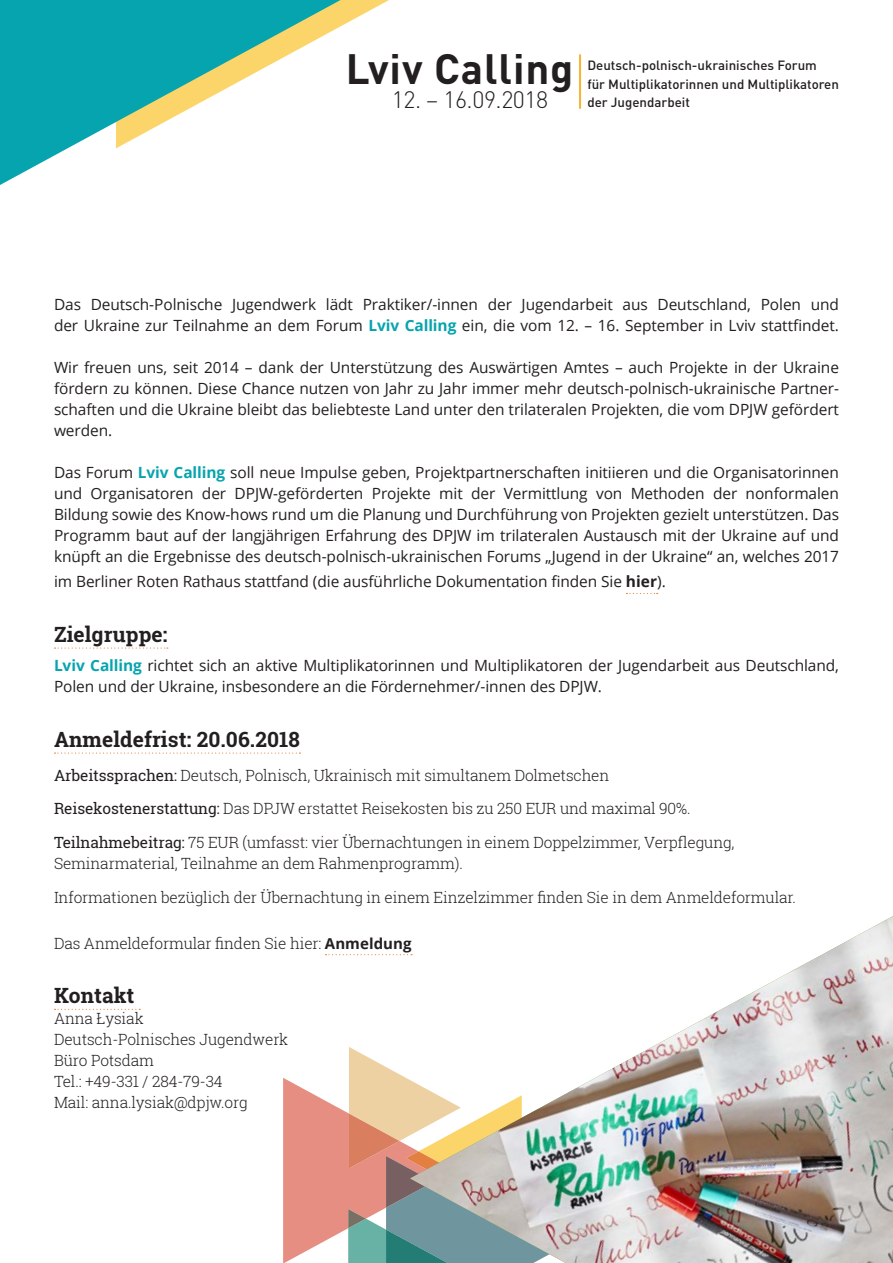
<style>
.page{position:relative;width:893px;height:1263px;background:#fff}
.page>*{position:absolute;margin:0;border:0;box-sizing:border-box;transform-origin:0 0}
.t1{font:700 41.85px "DIN Pro";letter-spacing:.02em;color:#231f20}
.t2{font:300 23.55px "DIN Pro";letter-spacing:-.02em;color:#231f20}
.Body-10_5{font:700 21px "Roboto Slab";letter-spacing:.005em;color:#231f20}
.Body-10_5-2{font:15.45px/21px "Open Sans";letter-spacing:-.005em;color:#231f20}
.Body-10_5-3{font:300 15.45px "Roboto Slab";letter-spacing:-.01em;color:#231f20}
.t3{font:500 13.35px "DIN Pro";color:#231f20}
.s1{font-weight:700;color:#06a4ae}
.s2{font-weight:700}
.s3{font-weight:400}
.s4{font-family:"Open Sans";font-weight:700;font-size:15px}
</style>
<div class="page">
<svg style="left:341px;top:0;width:48px;height:26px"></svg>
<svg style="left:0;top:0;width:341px;height:185px"></svg>
<svg style="left:626px;top:593px;width:32px;height:1px"></svg>
<svg style="left:55px;top:647px;width:113px;height:2px"></svg>
<svg style="left:55px;top:752px;width:245px;height:2px"></svg>
<svg style="left:325px;top:954px;width:84px;height:1px"></svg>
<svg style="left:55px;top:1009px;width:85px;height:1px"></svg>
<hr style="left:579px;top:54px;width:2px;height:55px;background:#f8b432">
<svg style="left:283px;top:1047px;width:127px;height:216px"></svg>
<img style="left:410px;top:916px;width:483px;height:347px">
<p class="t1" style="left:346px;top:34px;width:229px">Lviv Calling</p>
<p class="t2" style="left:392px;top:81px;width:158px">12. – 16.09.2018</p>
<p class="t3" style="left:587px;top:55px;width:231px">Deutsch-polnisch-ukrainisches Forum</p>
<p class="t3" style="left:587px;top:73px;width:253px">für Multiplikatorinnen und Multiplikatoren</p>
<p class="t3" style="left:587px;top:91px;width:104px">der Jugendarbeit</p>
<p class="Body-10_5-2" style="left:54px;top:294px;width:786px">Das Deutsch-Polnische Jugendwerk lädt Praktiker/-innen der Jugendarbeit aus Deutschland, Polen und der Ukraine zur Teilnahme an dem Forum <span class="s1">Lviv Calling</span> ein, die vom 12. – 16. September in Lviv stattfindet.</p>
<p class="Body-10_5-2" style="left:54px;top:357px;width:786px;text-align:justify">Wir freuen uns, seit 2014 – dank der Unterstützung des Auswärtigen Amtes – auch Projekte in der Ukraine fördern zu können. Diese Chance nutzen von Jahr zu Jahr immer mehr deutsch-polnisch-ukrainische Partner&shy;schaften und die Ukraine bleibt das beliebteste Land unter den trilateralen Projekten, die vom DPJW gefördert werden.</p>
<p class="Body-10_5-2" style="left:54px;top:462px;width:787px;text-align:justify">Das Forum <span class="s1">Lviv Calling</span> soll neue Impulse geben, Projektpartnerschaften initiieren und die Organisatorinnen und Organisatoren der DPJW-geförderten Projekte mit der Vermittlung von Methoden der nonformalen Bildung sowie des Know-hows rund um die Planung und Durchführung von Projekten gezielt unterstützen. Das Programm baut auf der langjährigen Erfahrung des DPJW im trilateralen Austausch mit der Ukraine auf und knüpft an die Ergebnisse des deutsch-polnisch-ukrainischen Forums „Jugend in der Ukraine“ an, welches 2017</p>
<p class="Body-10_5-2" style="left:54px;top:571px;width:613px">im Berliner Roten Rathaus stattfand (die ausführliche Dokumentation finden Sie <span class="s2">hier</span>).</p>
<p class="Body-10_5" style="left:54px;top:620px;width:115px">Zielgruppe:</p>
<p class="Body-10_5-2" style="left:54px;top:655px;width:786px"><span class="s1">Lviv Calling</span> richtet sich an aktive Multiplikatorinnen und Multiplikatoren der Jugendarbeit aus Deutschland,<br>Polen und der Ukraine, insbesondere an die Fördernehmer/-innen des DPJW.</p>
<p class="Body-10_5" style="left:54px;top:725px;width:248px">Anmeldefrist: 20.06.2018</p>
<p class="Body-10_5-3" style="left:54px;top:764px;width:557px"><span class="s3">Arbeitssprachen:</span> Deutsch, Polnisch, Ukrainisch mit simultanem Dolmetschen</p>
<p class="Body-10_5-3" style="left:54px;top:798px;width:638px"><span class="s3">Reisekostenerstattung:</span> Das DPJW erstattet Reisekosten bis zu 250 EUR und maximal 90%.</p>
<p class="Body-10_5-3" style="left:54px;top:832px;width:682px"><span class="s3">Teilnahmebeitrag:</span> 75 EUR (umfasst: vier Übernachtungen in einem Doppelzimmer, Verpflegung,</p>
<p class="Body-10_5-3" style="left:54px;top:853px;width:410px">Seminarmaterial, Teilnahme an dem Rahmenprogramm).</p>
<p class="Body-10_5-3" style="left:54px;top:886px;width:744px">Informationen bezüglich der Übernachtung in einem Einzelzimmer finden Sie in dem Anmeldeformular.</p>
<p class="Body-10_5-3" style="left:54px;top:932px;width:359px">Das Anmeldeformular finden Sie hier: <span class="s4">Anmeldung</span></p>
<p class="Body-10_5" style="left:54px;top:981px;width:82px">Kontakt</p>
<p class="Body-10_5-3" style="left:54px;top:1008px;width:91px">Anna Łysiak</p>
<p class="Body-10_5-3" style="left:54px;top:1029px;width:236px">Deutsch-Polnisches Jugendwerk</p>
<p class="Body-10_5-3" style="left:54px;top:1050px;width:102px">Büro Potsdam</p>
<p class="Body-10_5-3" style="left:54px;top:1071px;width:170px">Tel.: +49-331 / 284-79-34</p>
<p class="Body-10_5-3" style="left:54px;top:1092px;width:195px">Mail: anna.lysiak@dpjw.org</p>
</div>
